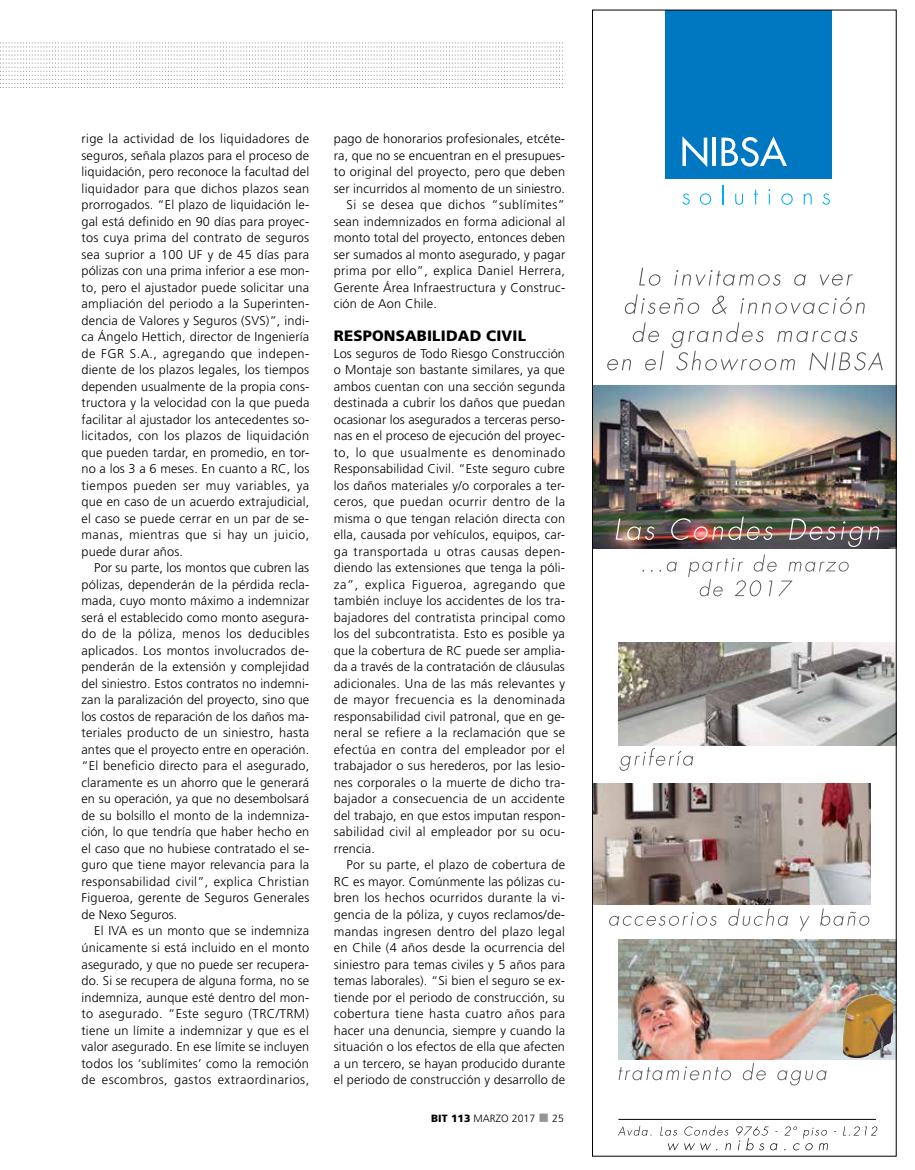
<style>
.page{position:relative;width:915px;height:1170px;background:#fff}
.page>*{position:absolute;margin:0;border:0;box-sizing:border-box;transform-origin:0 0}
.t1{font:900 15px "Frutiger";letter-spacing:.01em;color:#000}
.t2{font:300 12.75px/16.5px "Frutiger";letter-spacing:.01em;color:#000;text-align:justify}
.t3{font:300 12.75px "Frutiger";letter-spacing:.03em;color:#000}
.t4{font:300 12.75px "Frutiger";letter-spacing:.04em;color:#000}
.t5{font:300 10.5px "Frutiger";letter-spacing:.005em;color:#000}
.t6{font:5.1px "Myriad Pro";color:#000}
.s1{font-weight:900}
.s2{color:#939598}
</style>
<div class="page">
<svg style="left:0;top:42px;width:565px;height:46px"></svg>
<img style="left:594px;top:385px;width:300px;height:163px">
<img style="left:618px;top:939px;width:276px;height:120px">
<img style="left:594px;top:783px;width:275px;height:121px">
<img style="left:618px;top:642px;width:276px;height:103px">
<div style="left:665px;top:10px;width:167px;height:169px;background:#0078c1"></div>
<svg style="left:682px;top:136px;width:25px;height:31px"></svg>
<hr style="left:712px;top:138px;width:3px;height:28px;background:#fff">
<svg style="left:721px;top:136px;width:65px;height:30px"></svg>
<svg style="left:682px;top:193px;width:7px;height:12px"></svg>
<svg style="left:699px;top:193px;width:12px;height:12px"></svg>
<svg style="left:722px;top:185px;width:1px;height:19px"></svg>
<svg style="left:735px;top:194px;width:7px;height:11px"></svg>
<svg style="left:753px;top:190px;width:4px;height:14px"></svg>
<svg style="left:768px;top:189px;width:2px;height:15px"></svg>
<svg style="left:781px;top:193px;width:11px;height:12px"></svg>
<svg style="left:803px;top:193px;width:8px;height:11px"></svg>
<svg style="left:822px;top:193px;width:7px;height:12px"></svg>
<svg style="left:639px;top:268px;width:21px;height:18px"></svg>
<svg style="left:674px;top:270px;width:106px;height:16px"></svg>
<svg style="left:794px;top:274px;width:11px;height:12px"></svg>
<svg style="left:819px;top:274px;width:33px;height:12px"></svg>
<svg style="left:624px;top:294px;width:75px;height:20px"></svg>
<svg style="left:712px;top:295px;width:14px;height:19px"></svg>
<svg style="left:740px;top:297px;width:124px;height:17px"></svg>
<svg style="left:632px;top:322px;width:27px;height:20px"></svg>
<svg style="left:607px;top:359px;width:24px;height:11px"></svg>
<svg style="left:645px;top:351px;width:18px;height:19px"></svg>
<svg style="left:671px;top:322px;width:211px;height:49px"></svg>
<svg style="left:659px;top:561px;width:17px;height:10px"></svg>
<svg style="left:688px;top:554px;width:160px;height:42px"></svg>
<svg style="left:618px;top:1125px;width:33px;height:10px"></svg>
<svg style="left:843px;top:1126px;width:34px;height:9px"></svg>
<svg style="left:660px;top:1125px;width:117px;height:25px"></svg>
<svg style="left:784px;top:1126px;width:43px;height:24px"></svg>
<svg style="left:619px;top:748px;width:74px;height:22px"></svg>
<svg style="left:609px;top:912px;width:107px;height:13px"></svg>
<svg style="left:728px;top:908px;width:59px;height:17px"></svg>
<svg style="left:800px;top:916px;width:9px;height:15px"></svg>
<svg style="left:820px;top:908px;width:49px;height:17px"></svg>
<svg style="left:618px;top:1066px;width:113px;height:14px"></svg>
<svg style="left:742px;top:1063px;width:23px;height:17px"></svg>
<svg style="left:777px;top:1070px;width:49px;height:15px"></svg>
<svg style="left:615px;top:518px;width:39px;height:22px"></svg>
<img style="left:670px;top:516px;width:102px;height:24px">
<svg style="left:788px;top:518px;width:91px;height:29px;background:#6e6865"></svg>
<hr style="left:618px;top:1118px;width:257px;height:1px;background:#000">
<img style="left:844px;top:993px;width:32px;height:26px">
<p class="t2" style="left:81px;top:130px;width:229px">rige la actividad de los liquidadores de seguros, señala plazos para el proceso de liquidación, pero reconoce la facultad del liquidador para que dichos plazos sean prorrogados. “El plazo de liquidación le&shy;gal está definido en 90 días para proyec&shy;tos cuya prima del contrato de seguros sea suprior a 100 UF y de 45 días para pólizas con una prima inferior a ese mon&shy;to, pero el ajustador puede solicitar una ampliación del periodo a la Superinten&shy;dencia de Valores y Seguros (SVS)”, indi&shy;ca Ángelo Hettich, director de Ingeniería de FGR S.A., agregando que indepen&shy;diente de los plazos legales, los tiempos dependen usualmente de la propia cons&shy;tructora y la velocidad con la que pueda facilitar al ajustador los antecedentes so&shy;licitados, con los plazos de liquidación que pueden tardar, en promedio, en tor&shy;no a los 3 a 6 meses. En cuanto a RC, los tiempos pueden ser muy variables, ya que en caso de un acuerdo extrajudicial, el caso se puede cerrar en un par de se&shy;manas, mientras que si hay un juicio, puede durar años.</p>
<p class="t2" style="left:81px;top:559px;width:229px;text-indent:13px">Por su parte, los montos que cubren las pólizas, dependerán de la pérdida recla&shy;mada, cuyo monto máximo a indemnizar será el establecido como monto asegura&shy;do de la póliza, menos los deducibles aplicados. Los montos involucrados de&shy;penderán de la extensión y complejidad del siniestro. Estos contratos no indemni&shy;zan la paralización del proyecto, sino que los costos de reparación de los daños ma&shy;teriales producto de un siniestro, hasta antes que el proyecto entre en operación. “El beneficio directo para el asegurado, claramente es un ahorro que le generará en su operación, ya que no desembolsará de su bolsillo el monto de la indemniza&shy;ción, lo que tendría que haber hecho en el caso que no hubiese contratado el se&shy;guro que tiene mayor relevancia para la responsabilidad civil”, explica Christian Figueroa, gerente de Seguros Generales de Nexo Seguros.</p>
<p class="t2" style="left:81px;top:922px;width:229px;text-indent:13px">El IVA es un monto que se indemniza únicamente si está incluido en el monto asegurado, y que no puede ser recupera&shy;do. Si se recupera de alguna forma, no se indemniza, aunque esté dentro del mon&shy;to asegurado. “Este seguro (TRC/TRM</p>
<p class="t2" style="left:81px;top:1005px;width:229px;text-indent:224px">) tiene un límite a indemnizar y que es el valor asegurado. En ese límite se incluyen todos los ‘sublímites’ como la remoción de escombros, gastos extraordinarios,</p>
<p class="t2" style="left:334px;top:130px;width:233px">pago de honorarios profesionales, etcéte-</p>
<p class="t2" style="left:334px;top:147px;width:232px">ra, que no se encuentran en el presupues-</p>
<p class="t2" style="left:334px;top:163px;width:233px">to original del proyecto, pero que deben</p>
<p class="t2" style="left:334px;top:180px;width:233px">ser incurridos al momento de un siniestro.</p>
<p class="t4" style="left:346px;top:197px;width:220px">Si se desea que dichos “sublímites”</p>
<p class="t2" style="left:334px;top:213px;width:233px">sean indemnizados en forma adicional al</p>
<p class="t2" style="left:334px;top:229px;width:233px">monto total del proyecto, entonces deben</p>
<p class="t2" style="left:334px;top:246px;width:233px">ser sumados al monto asegurado, y pagar</p>
<p class="t3" style="left:334px;top:263px;width:233px">prima por ello”, explica Daniel Herrera,</p>
<p class="t2" style="left:334px;top:279px;width:233px">Gerente Área Infraestructura y Construc-</p>
<p class="t2" style="left:334px;top:295px;width:104px">ción de Aon Chile.</p>
<p class="t1" style="left:334px;top:327px;width:91px">RESPONSABILI</p>
<p class="t1" style="left:446px;top:327px;width:74px">DAD CIVIL</p>
<p class="t2" style="left:334px;top:345px;width:233px">Los seguros de Todo Riesgo Construcción o Montaje son bastante similares, ya que ambos cuentan con una sección segunda destinada a cubrir los daños que puedan ocasionar los asegurados a terceras perso&shy;nas en el proceso de ejecución del proyec&shy;to, lo que usualmente es denominado Responsabilidad Civil. “Este seguro cubre los daños materiales y/o corporales a ter&shy;ceros, que puedan ocurrir dentro de la misma o que tengan relación directa con ella, causada por vehículos, equipos, car&shy;ga transportada u otras causas depen&shy;diendo las extensiones que tenga la póli&shy;za”, explica Figueroa, agregando que también incluye los accidentes de los tra&shy;bajadores del contratista principal como los del subcontratista. Esto es posible ya que la cobertura de RC puede ser amplia&shy;da a través de la contratación de cláusulas adicionales. Una de las más relevantes y de mayor frecuencia es la denominada responsabilidad civil patronal, que en ge&shy;neral se refiere a la reclamación que se efectúa en contra del empleador por el trabajador o sus herederos, por las lesio&shy;nes corporales o la muerte de dicho tra&shy;bajador a consecuencia de un accidente del trabajo, en que estos imputan respon&shy;sabilidad civil al empleador por su ocu&shy;rrencia.</p>
<p class="t2" style="left:334px;top:856px;width:233px;text-indent:13px">Por su parte, el plazo de cobertura de RC es mayor. Comúnmente las pólizas cu&shy;bren los hechos ocurridos durante la vi&shy;gencia de la póliza, y cuyos reclamos/de&shy;mandas ingresen dentro del plazo legal en Chile (4 años desde la ocurrencia del siniestro para temas civiles y 5 años para temas laborales). “Si bien el seguro se ex&shy;tiende por el periodo de construcción, su cobertura tiene hasta cuatro años para hacer una denuncia, siempre y cuando la situación o los efectos de ella que afecten a un tercero, se hayan producido durante el periodo de construcción y desarrollo de</p>
<p class="t5" style="left:431px;top:1111px;width:134px"><span class="s1">BIT 113</span> marzo 2017 <span class="s2">■</span> 25</p>
<p class="t6" style="left:561px;top:502px;width:4px">C</p>
<p class="t6" style="left:559px;top:569px;width:9px">CM</p>
<p class="t6" style="left:559px;top:613px;width:7px">CY</p>
<p class="t6" style="left:557px;top:635px;width:11px">CMY</p>
</div>
